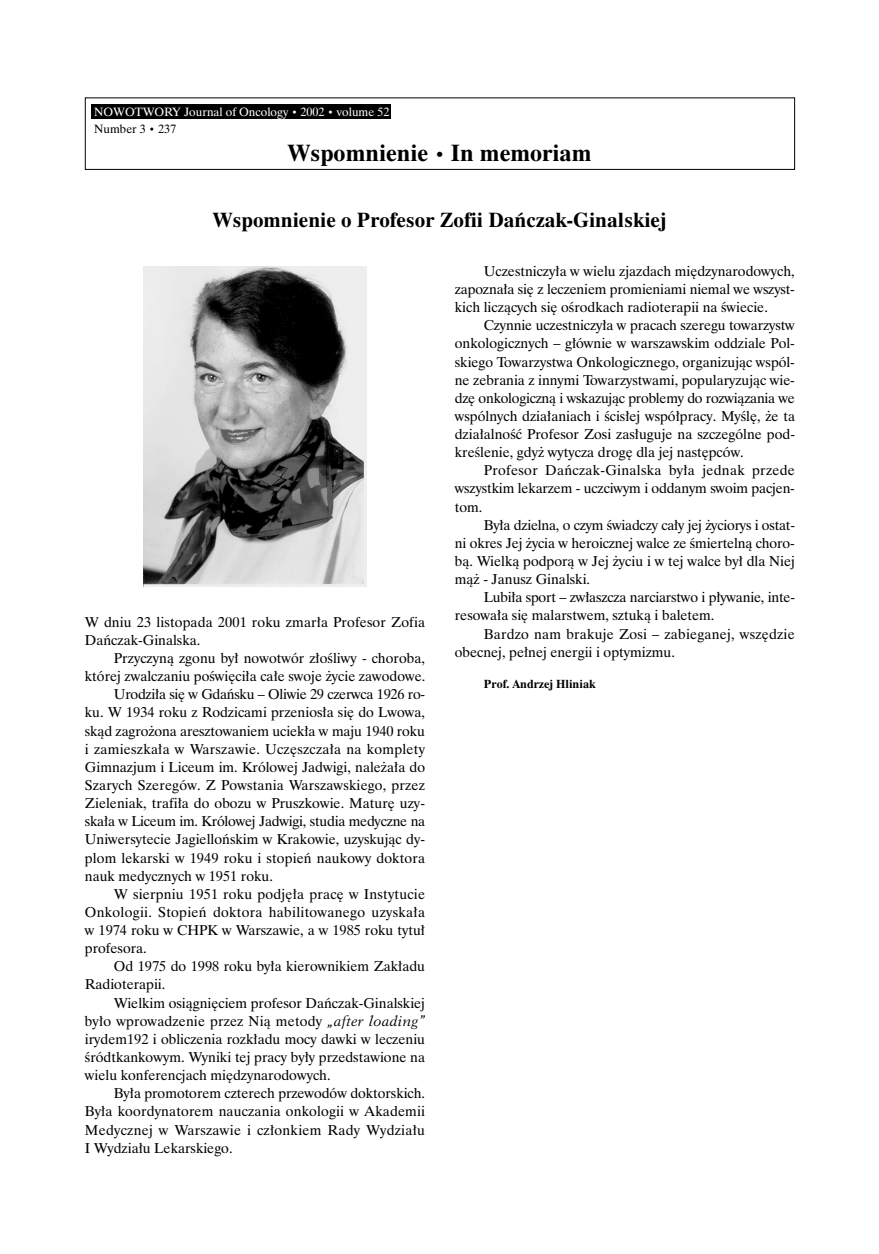
<style>
.page{position:relative;width:879px;height:1254px;background:#fff}
.page>*{position:absolute;margin:0;border:0;box-sizing:border-box;transform-origin:0 0}
.t1{font:700 24px "Dutch 801 PL";color:#000}
.t2{font:700 21px "Dutch 801 PL";color:#000}
.t3{font:14.25px/18.1px "Dutch 801 PL";color:#000;text-align:justify}
.t4{font:14.25px "Dutch 801 PL";letter-spacing:.02em;color:#000}
.t5{font:14.25px "Dutch 801 PL";letter-spacing:-.02em;color:#000}
.t6{font:12px/17.4px "Dutch 801 PL";color:#fff}
.t7{font:700 12px "Dutch 801 PL";color:#000}
.s1{font-size:10.5px}
.s2{color:#000}
.s3{font-size:10.5px;color:#000}
.s4{font-size:18px}
.s5{font-family:"Dutch Eight Two Three PL";font-style:italic}
</style>
<div class="page">
<div style="left:85px;top:98px;width:710px;height:72px;border:1px solid #000"></div>
<div style="left:91px;top:104px;width:300px;height:15px;background:#000"></div>
<img style="left:143px;top:266px;width:224px;height:320px">
<p class="t6" style="left:94px;top:104px;width:297px">NOWOTWORY Journal of Oncology <span class="s1">•</span> 2002 <span class="s1">•</span> volume 52<br><span class="s2">Number 3</span> <span class="s3">•</span> <span class="s2">237</span></p>
<h1 class="t1" style="left:288px;top:144px;width:305px">Wspomnienie <span class="s4">•</span> In memoriam</h1>
<h2 class="t2" style="left:213px;top:212px;width:455px">Wspomnienie o Profesor Zofii Daƒczak-Ginalskiej</h2>
<p class="t3" style="left:85px;top:614px;width:342px">W dniu 23 listopada 2001 roku zmar∏a Profesor Zofia<br>Daƒczak-Ginalska.</p>
<p class="t3" style="left:114px;top:651px;width:313px">Przyczynà zgonu by∏ nowotwór z∏oÊliwy - choroba,</p>
<p class="t3" style="left:85px;top:669px;width:342px">której zwalczaniu poÊwi´ci∏a ca∏e swoje ˝ycie zawodowe.</p>
<p class="t5" style="left:114px;top:689px;width:313px">Urodzi∏a si´ w Gdaƒsku – Oliwie 29 czerwca 1926 ro-</p>
<p class="t3" style="left:85px;top:705px;width:342px">ku. W 1934 roku z Rodzicami przenios∏a si´ do Lwowa,</p>
<p class="t3" style="left:85px;top:723px;width:342px">skàd zagro˝ona aresztowaniem uciek∏a w maju 1940 roku</p>
<p class="t4" style="left:85px;top:743px;width:342px">i zamieszka∏a w Warszawie. Ucz´szcza∏a na komplety</p>
<p class="t3" style="left:85px;top:759px;width:342px">Gimnazjum i Liceum im. Królowej Jadwigi, nale˝a∏a do</p>
<p class="t3" style="left:85px;top:777px;width:342px">Szarych Szeregów. Z Powstania Warszawskiego, przez</p>
<p class="t3" style="left:85px;top:796px;width:342px">Zieleniak, trafi∏a do obozu w Pruszkowie. Matur´ uzy-</p>
<p class="t3" style="left:85px;top:814px;width:342px">ska∏a w Liceum im. Królowej Jadwigi, studia medyczne na</p>
<p class="t3" style="left:85px;top:832px;width:342px">Uniwersytecie Jagielloƒskim w Krakowie, uzyskujàc dy-</p>
<p class="t3" style="left:85px;top:850px;width:342px">plom lekarski w 1949 roku i stopieƒ naukowy doktora</p>
<p class="t3" style="left:85px;top:868px;width:190px">nauk medycznych w 1951 roku.</p>
<p class="t3" style="left:114px;top:886px;width:313px">W sierpniu 1951 roku podj´∏a prac´ w Instytucie</p>
<p class="t4" style="left:85px;top:907px;width:342px">Onkologii. Stopieƒ doktora habilitowanego uzyska∏a</p>
<p class="t3" style="left:85px;top:923px;width:342px">w 1974 roku w CHPK w Warszawie, a w 1985 roku tytu∏</p>
<p class="t3" style="left:85px;top:941px;width:63px">profesora.</p>
<p class="t3" style="left:114px;top:959px;width:313px">Od 1975 do 1998 roku by∏a kierownikiem Zak∏adu</p>
<p class="t3" style="left:85px;top:977px;width:82px">Radioterapii.</p>
<p class="t3" style="left:114px;top:995px;width:313px">Wielkim osiàgni´ciem profesor Daƒczak-Ginalskiej</p>
<p class="t3" style="left:85px;top:1013px;width:342px">by∏o wprowadzenie przez Nià metody <span class="s5">„after loading”</span></p>
<p class="t3" style="left:85px;top:1031px;width:342px">irydem192 i obliczenia rozk∏adu mocy dawki w leczeniu</p>
<p class="t3" style="left:85px;top:1049px;width:342px">Êródtkankowym. Wyniki tej pracy by∏y przedstawione na</p>
<p class="t3" style="left:85px;top:1068px;width:247px">wielu konferencjach mi´dzynarodowych.</p>
<p class="t3" style="left:114px;top:1086px;width:313px">By∏a promotorem czterech przewodów doktorskich.</p>
<p class="t3" style="left:85px;top:1104px;width:342px">By∏a koordynatorem nauczania onkologii w Akademii</p>
<p class="t4" style="left:85px;top:1124px;width:342px">Medycznej w Warszawie i cz∏onkiem Rady Wydzia∏u</p>
<p class="t3" style="left:85px;top:1140px;width:149px">I Wydzia∏u Lekarskiego.</p>
<p class="t3" style="left:455px;top:263px;width:342px;text-indent:29px">Uczestniczy∏a w wielu zjazdach mi´dzynarodowych, zapozna∏a si´ z leczeniem promieniami niemal we wszyst&shy;kich liczàcych si´ oÊrodkach radioterapii na Êwiecie.</p>
<p class="t3" style="left:455px;top:318px;width:342px;text-indent:29px">Czynnie uczestniczy∏a w pracach szeregu towarzystw onkologicznych – g∏ównie w warszawskim oddziale Pol&shy;skiego Towarzystwa Onkologicznego, organizujàc wspól&shy;ne zebrania z innymi Towarzystwami, popularyzujàc wie&shy;dz´ onkologicznà i wskazujàc problemy do rozwiàzania we wspólnych dzia∏aniach i Êcis∏ej wspó∏pracy. MyÊl´, ˝e ta dzia∏alnoÊç Profesor Zosi zas∏uguje na szczególne pod&shy;kreÊlenie, gdy˝ wytycza drog´ dla jej nast´pców.</p>
<p class="t3" style="left:455px;top:463px;width:342px;text-indent:29px">Profesor Daƒczak-Ginalska by∏a jednak przede wszystkim lekarzem - uczciwym i oddanym swoim pacjen&shy;tom.</p>
<p class="t3" style="left:455px;top:517px;width:342px;text-indent:29px">By∏a dzielna, o czym Êwiadczy ca∏y jej ˝yciorys i ostat&shy;ni okres Jej ˝ycia w heroicznej walce ze Êmiertelnà choro&shy;bà. Wielkà podporà w Jej ˝yciu i w tej walce by∏ dla Niej mà˝ - Janusz Ginalski.</p>
<p class="t3" style="left:455px;top:590px;width:342px;text-indent:29px">Lubi∏a sport – zw∏aszcza narciarstwo i p∏ywanie, inte&shy;resowa∏a si´ malarstwem, sztukà i baletem.</p>
<p class="t3" style="left:455px;top:626px;width:341px;text-indent:29px">Bardzo nam brakuje Zosi – zabieganej, wsz´dzie obecnej, pe∏nej energii i optymizmu.</p>
<p class="t7" style="left:484px;top:680px;width:113px">Prof. Andrzej Hliniak</p>
</div>
